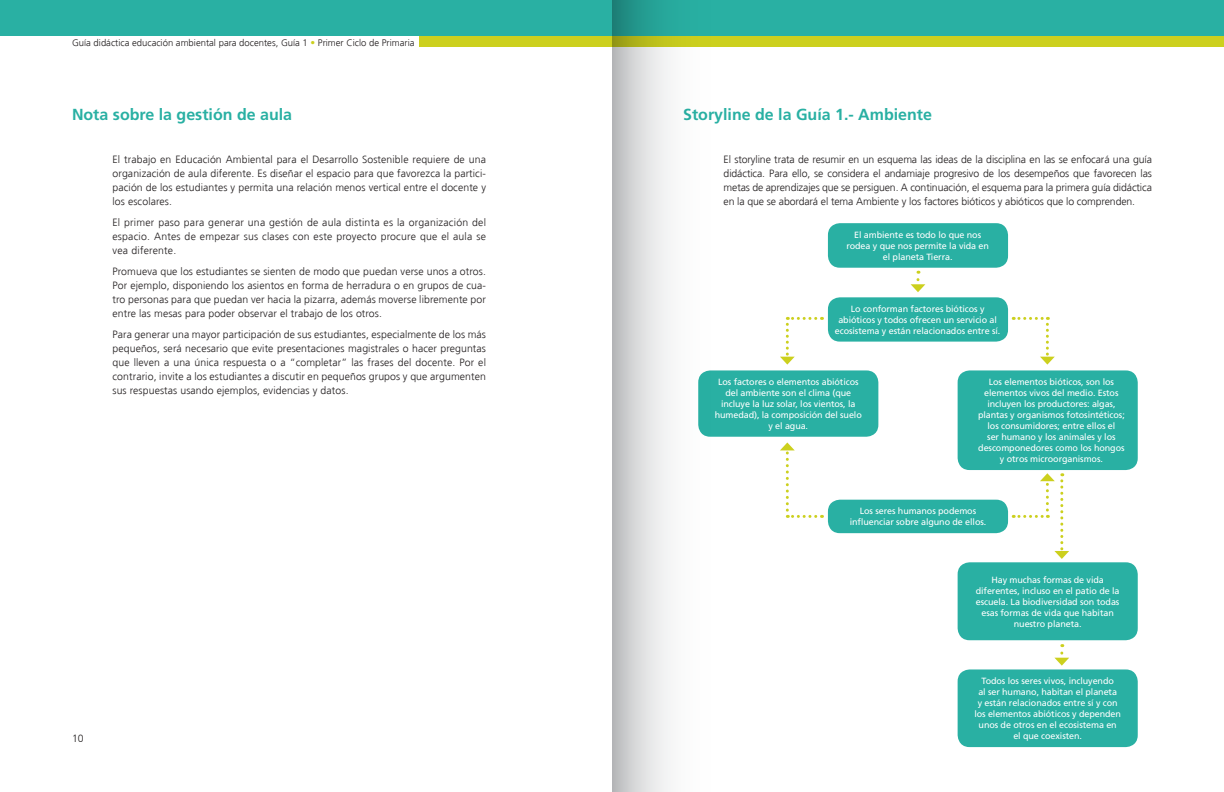
<style>
.page{position:relative;width:1224px;height:792px;background:#fff}
.page>*{position:absolute;margin:0;border:0;box-sizing:border-box;transform-origin:0 0}
.t1{font:700 16px "Frutiger";color:#29b0a3}
.t2{font:300 10.5px/14px "Frutiger";letter-spacing:.01em;color:#231f20;text-align:justify}
.t3{font:300 9.5px "Frutiger";color:#231f20}
.t4{font:9px/11px "Frutiger";letter-spacing:-.01em;color:#fff;text-align:center}
.s1{color:#ccd01e}
</style>
<div class="page">
<div style="left:828px;top:223px;width:180px;height:45px;background:#29b0a3;border-radius:12px"></div>
<div style="left:828px;top:500px;width:180px;height:33px;background:#29b0a3;border-radius:12px"></div>
<div style="left:698px;top:370px;width:180px;height:67px;background:#29b0a3;border-radius:12px"></div>
<div style="left:958px;top:370px;width:180px;height:100px;background:#29b0a3;border-radius:12px"></div>
<div style="left:958px;top:562px;width:180px;height:78px;background:#29b0a3;border-radius:12px"></div>
<div style="left:958px;top:669px;width:180px;height:78px;background:#29b0a3;border-radius:12px"></div>
<div style="left:828px;top:297px;width:180px;height:45px;background:#29b0a3;border-radius:12px"></div>
<svg style="left:780px;top:317px;width:42px;height:48px"></svg>
<svg style="left:1013px;top:317px;width:42px;height:48px"></svg>
<svg style="left:911px;top:280px;width:14px;height:12px"></svg>
<svg style="left:1054px;top:653px;width:15px;height:13px"></svg>
<svg style="left:780px;top:442px;width:42px;height:76px"></svg>
<svg style="left:1013px;top:473px;width:56px;height:86px"></svg>
<div style="left:420px;top:35px;width:192px;height:12px;background:#ccd01e"></div>
<div style="left:0;top:0;width:612px;height:35px;background:#29b0a3"></div>
<div style="left:612px;top:35px;width:612px;height:12px;background:#ccd01e"></div>
<div style="left:612px;top:0;width:612px;height:35px;background:#29b0a3"></div>
<svg style="left:612px;top:0;width:124px;height:792px"></svg>
<p class="t3" style="left:72px;top:37px;width:344px">Guía didáctica educación ambiental para docentes, Guía 1 <span class="s1">•</span> Primer Ciclo de Primaria</p>
<h1 class="t1" style="left:72px;top:105px;width:222px">Nota sobre la gestión de aula</h1>
<p class="t2" style="left:112px;top:152px;width:375px">El trabajo en Educación Ambiental para el Desarrollo Sostenible requiere de una organización de aula diferente. Es diseñar el espacio para que favorezca la partici&shy;pación de los estudiantes y permita una relación menos vertical entre el docente y los escolares.</p>
<p class="t2" style="left:112px;top:216px;width:375px">El primer paso para generar una gestión de aula distinta es la organización del espacio. Antes de empezar sus clases con este proyecto procure que el aula se vea diferente.</p>
<p class="t2" style="left:112px;top:265px;width:375px">Promueva que los estudiantes se sienten de modo que puedan verse unos a otros.<br>Por ejemplo, disponiendo los asientos en forma de herradura o en grupos de cua&shy;tro personas para que puedan ver hacia la pizarra, además moverse libremente por entre las mesas para poder observar el trabajo de los otros.</p>
<p class="t2" style="left:112px;top:328px;width:375px">Para generar una mayor participación de sus estudiantes, especialmente de los más pequeños, será necesario que evite presentaciones magistrales o hacer preguntas que lleven a una única respuesta o a “completar” las frases del docente. Por el contrario, invite a los estudiantes a discutir en pequeños grupos y que argumenten sus respuestas usando ejemplos, evidencias y datos.</p>
<p class="t2" style="left:72px;top:732px;width:13px">10</p>
<h1 class="t1" style="left:683px;top:105px;width:250px">Storyline de la Guía 1.- Ambiente</h1>
<p class="t2" style="left:724px;top:152px;width:430px">El storyline trata de resumir en un esquema las ideas de la disciplina en las se enfocará una guía didáctica. Para ello, se considera el andamiaje progresivo de los desempeños que favorecen las metas de aprendizajes que se persiguen. A continuación, el esquema para la primera guía didáctica en la que se abordará el tema Ambiente y los factores bióticos y abióticos que lo comprenden.</p>
<p class="t4" style="left:846px;top:229px;width:144px">El ambiente es todo lo que nos rodea y que nos permite la vida en el planeta Tierra.</p>
<p class="t4" style="left:835px;top:303px;width:167px">Lo conforman factores bióticos y abióticos y todos ofrecen un servicio al ecosistema y están relacionados entre sí.</p>
<p class="t4" style="left:715px;top:376px;width:149px">Los factores o elementos abióticos del ambiente son el clima (que incluye la luz solar, los vientos, la humedad), la composición del suelo y el agua.</p>
<p class="t4" style="left:978px;top:377px;width:148px">Los elementos bióticos, son los elementos vivos del medio. Estos incluyen los productores: algas, plantas y organismos fotosintéticos; los consumidores; entre ellos el<br>ser humano y los animales y los descomponedores como los hongos y otros microorganismos.</p>
<p class="t4" style="left:850px;top:506px;width:138px">Los seres humanos podemos influenciar sobre alguno de ellos.</p>
<p class="t4" style="left:976px;top:574px;width:145px">Hay muchas formas de vida diferentes, incluso en el patio de la escuela. La biodiversidad son todas esas formas de vida que habitan nuestro planeta.</p>
<p class="t4" style="left:974px;top:675px;width:148px">Todos los seres vivos, incluyendo<br>al ser humano, habitan el planeta<br>y están relacionados entre sí y con los elementos abióticos y dependen unos de otros en el ecosistema en el que coexisten.</p>
</div>
